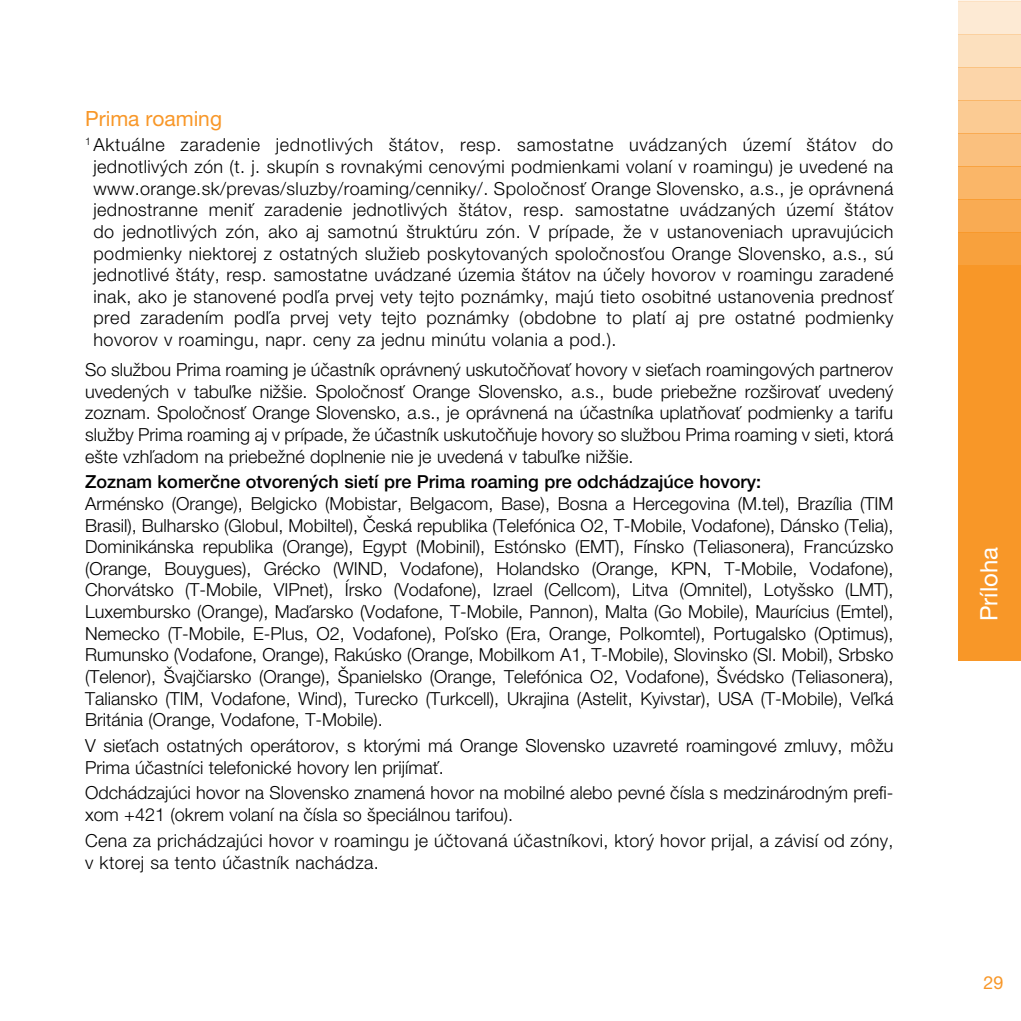
<style>
.page{position:relative;width:1021px;height:1021px;background:#fff}
.page>*{position:absolute;margin:0;border:0;box-sizing:border-box;transform-origin:0 0}
.t1{font:24px "Helvetica Neue LT Pro";color:#fff}
.t2{font:21px "Helvetica Neue LT Pro";color:#f89728}
.t3{font:300 18px/21.6px "Helvetica Neue LT Pro";color:#000;text-align:justify}
.t4{font:300 18px/21.6px "Helvetica Neue LT Pro";letter-spacing:.02em;color:#000}
.t5{font:500 18px "Helvetica Neue LT Pro";color:#000}
.t6{font:18px "Helvetica Neue LT Pro";color:#f89728}
</style>
<div class="page">
<div style="left:958px;top:1px;width:62px;height:33px;background:#fdead4"></div>
<div style="left:958px;top:166px;width:62px;height:33px;background:#fab668"></div>
<svg style="left:958px;top:199px;width:62px;height:66px;background:#f8a547"></svg>
<div style="left:958px;top:265px;width:62px;height:395px;background:#f89728"></div>
<div style="left:958px;top:133px;width:62px;height:33px;background:#fac07e"></div>
<div style="left:958px;top:100px;width:62px;height:33px;background:#fbcb93"></div>
<hr style="left:958px;top:0;width:62px;height:1px;background:#f89728">
<svg style="left:958px;top:34px;width:62px;height:66px;background:#fbdab2"></svg>
<p class="t2" style="left:85px;top:106px;width:138px">Prima roaming</p>
<p class="t3" style="left:94px;top:134px;width:801px;text-indent:-9px"><sup>1</sup> Aktuálne zaradenie jednotlivých štátov, resp. samostatne uvádzaných území štátov do jednotlivých zón (t. j. skupín s rovnakými cenovými podmienkami volaní v roamingu) je uvedené na www.orange.sk/prevas/sluzby/roaming/cenniky/. Spoločnosť Orange Slovensko, a.s., je oprávnená jednostranne meniť zaradenie jednotlivých štátov, resp. samostatne uvádzaných území štátov do jednotlivých zón, ako aj samotnú štruktúru zón. V prípade, že v ustanoveniach upravujúcich podmienky niektorej z ostatných služieb poskytovaných spoločnosťou Orange Slovensko, a.s., sú jednotlivé štáty, resp. samostatne uvádzané územia štátov na účely hovorov v roamingu zaradené inak, ako je stanovené podľa prvej vety tejto poznámky, majú tieto osobitné ustanovenia prednosť pred zaradením podľa prvej vety tejto poznámky (obdobne to platí aj pre ostatné podmienky hovorov v roamingu, napr. ceny za jednu minútu volania a pod.).</p>
<p class="t3" style="left:85px;top:358px;width:809px">So službou Prima roaming je účastník oprávnený uskutočňovať hovory v sieťach roamingových partnerov uvedených v tabuľke nižšie. Spoločnosť Orange Slovensko, a.s., bude priebežne rozširovať uvedený zoznam. Spoločnosť Orange Slovensko, a.s., je oprávnená na účastníka uplatňovať podmienky a tarifu služby Prima roaming aj v prípade, že účastník uskutočňuje hovory so službou Prima roaming v sieti, ktorá ešte vzhľadom na priebežné doplnenie nie je uvedená v tabuľke nižšie.</p>
<p class="t5" style="left:85px;top:471px;width:677px">Zoznam komerčne otvorených sietí pre Prima roaming pre odchádzajúce hovory:</p>
<p class="t3" style="left:85px;top:492px;width:809px">Arménsko (Orange), Belgicko (Mobistar, Belgacom, Base), Bosna a Hercegovina (M.tel), Brazília (TIM Brasil), Bulharsko (Globul, Mobiltel), Česká republika (Telefónica O2, T-Mobile, Vodafone), Dánsko (Telia), Dominikánska republika (Orange), Egypt (Mobinil), Estónsko (EMT), Fínsko (Teliasonera), Francúzsko (Orange, Bouygues), Grécko (WIND, Vodafone), Holandsko (Orange, KPN, T-Mobile, Vodafone), Chorvátsko (T-Mobile, VIPnet), Írsko (Vodafone), Izrael (Cellcom), Litva (Omnitel), Lotyšsko (LMT), Luxembursko (Orange), Maďarsko (Vodafone, T-Mobile, Pannon), Malta (Go Mobile), Maurícius (Emtel), Nemecko (T-Mobile, E-Plus, O2, Vodafone), Poľsko (Era, Orange, Polkomtel), Portugalsko (Optimus), Rumunsko (Vodafone, Orange), Rakúsko (Orange, Mobilkom A1, T-Mobile), Slovinsko (Sl. Mobil), Srbsko (Telenor), Švajčiarsko (Orange), Španielsko (Orange, Telefónica O2, Vodafone), Švédsko (Teliasonera), Taliansko (TIM, Vodafone, Wind), Turecko (Turkcell), Ukrajina (Astelit, Kyivstar), USA (T-Mobile), Veľká Británia (Orange, Vodafone, T-Mobile).</p>
<p class="t3" style="left:85px;top:734px;width:809px">V sieťach ostatných operátorov, s ktorými má Orange Slovensko uzavreté roamingové zmluvy, môžu<br>Prima účastníci telefonické hovory len prijímať.</p>
<p class="t3" style="left:85px;top:781px;width:809px">Odchádzajúci hovor na Slovensko znamená hovor na mobilné alebo pevné čísla s medzinárodným prefi&shy;xom +421 (okrem volaní na čísla so špeciálnou tarifou).</p>
<p class="t4" style="left:85px;top:829px;width:809px">Cena za prichádzajúci hovor v roamingu je účtovaná účastníkovi, ktorý hovor prijal, a závisí od zóny, v ktorej sa tento účastník nachádza.</p>
<h1 class="t1" style="left:974px;top:621px;width:76px;rotate:-90deg">Príloha</h1>
<p class="t6" style="left:983px;top:971px;width:22px">29</p>
</div>
